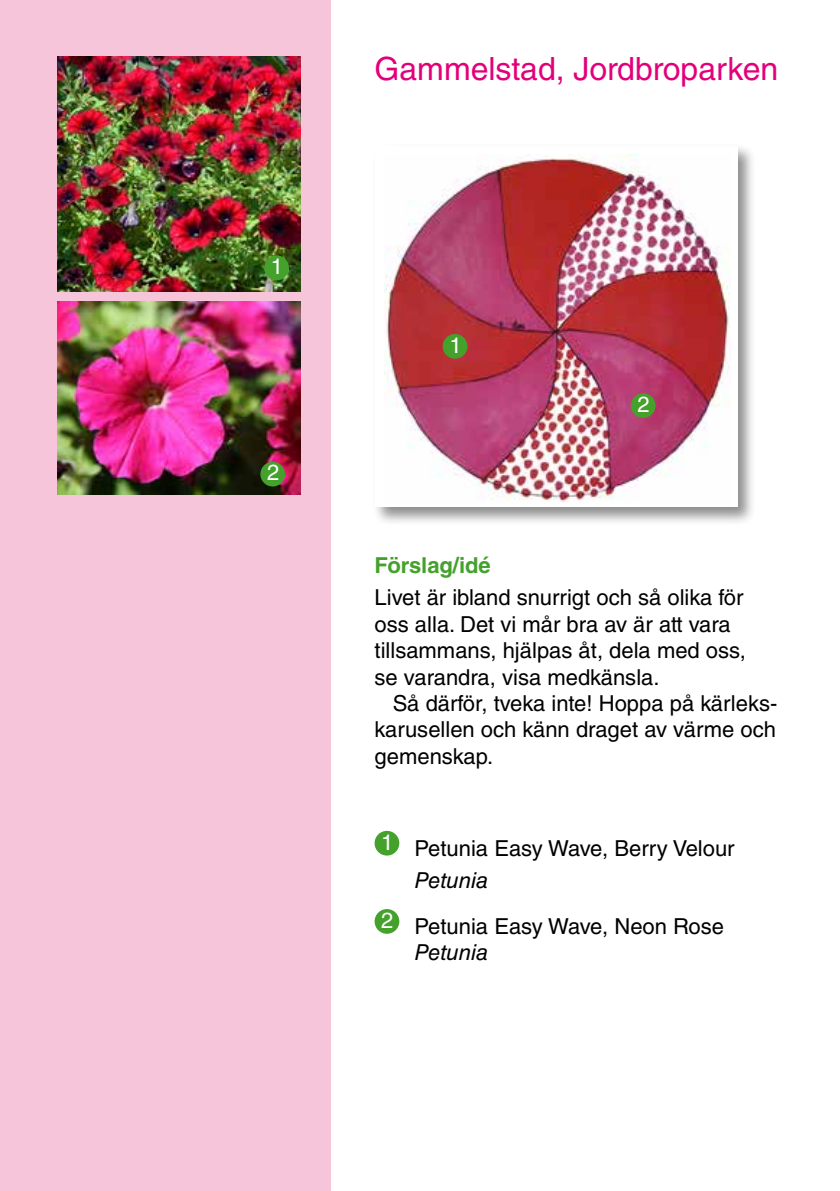
<style>
.page{position:relative;width:840px;height:1191px;background:#fff}
.page>*{position:absolute;margin:0;border:0;box-sizing:border-box;transform-origin:0 0}
.t1{font:32px "Helvetica LT Std";color:#e2007a}
.t2{font:22px/26.4px "Helvetica LT Std";color:#000}
.t3{font:700 22px "Helvetica LT Std";color:#44a12b}
.t4{font:22px "Helvetica LT Std";color:#fff}
.s1{font-style:italic}
</style>
<div class="page">
<div style="left:371px;top:143px;width:385px;height:383px;background:#000;opacity:.45"></div>
<div style="left:374px;top:146px;width:363px;height:361px;background:#fff"></div>
<img style="left:384px;top:155px;width:345px;height:347px">
<div style="left:0;top:0;width:330px;height:1191px;background:#f6c5da"></div>
<div style="left:374px;top:831px;width:25px;height:24px;background:#44a12b;border-radius:50%"></div>
<div style="left:374px;top:909px;width:25px;height:24px;background:#44a12b;border-radius:50%"></div>
<div style="left:442px;top:334px;width:25px;height:25px;background:#44a12b;border-radius:50%"></div>
<div style="left:630px;top:393px;width:25px;height:25px;background:#44a12b;border-radius:50%"></div>
<img style="left:58px;top:302px;width:242px;height:192px">
<img style="left:57px;top:57px;width:243px;height:234px">
<div style="left:260px;top:462px;width:25px;height:24px;background:#44a12b;border-radius:50%"></div>
<div style="left:264px;top:255px;width:25px;height:25px;background:#44a12b;border-radius:50%"></div>
<p class="t4" style="left:271px;top:254px;width:14px">1</p>
<p class="t4" style="left:267px;top:460px;width:14px">2</p>
<h1 class="t1" style="left:374px;top:50px;width:405px">Gammelstad, Jordbroparken</h1>
<p class="t4" style="left:449px;top:332px;width:14px">1</p>
<p class="t4" style="left:637px;top:391px;width:14px">2</p>
<p class="t3" style="left:374px;top:552px;width:118px">Förslag/idé</p>
<p class="t2" style="left:374px;top:584px;width:373px">Livet är ibland snurrigt och så olika för oss alla. Det vi mår bra av är att vara tillsammans, hjälpas åt, dela med oss, se varandra, visa medkänsla.</p>
<p class="t2" style="left:374px;top:690px;width:404px;text-align:justify;text-indent:18px">Så därför, tveka inte! Hoppa på kärleks&shy;karusellen och känn draget av värme och gemenskap.</p>
<p class="t2" style="left:414px;top:831px;width:321px;line-height:32px;text-indent:-33px"><sup>1</sup> Petunia Easy Wave, Berry Velour<br><span class="s1">Petunia</span></p>
<p class="t2" style="left:414px;top:912px;width:311px;text-indent:-33px"><sup>2</sup> Petunia Easy Wave, Neon Rose<br><span class="s1">Petunia</span></p>
</div>
